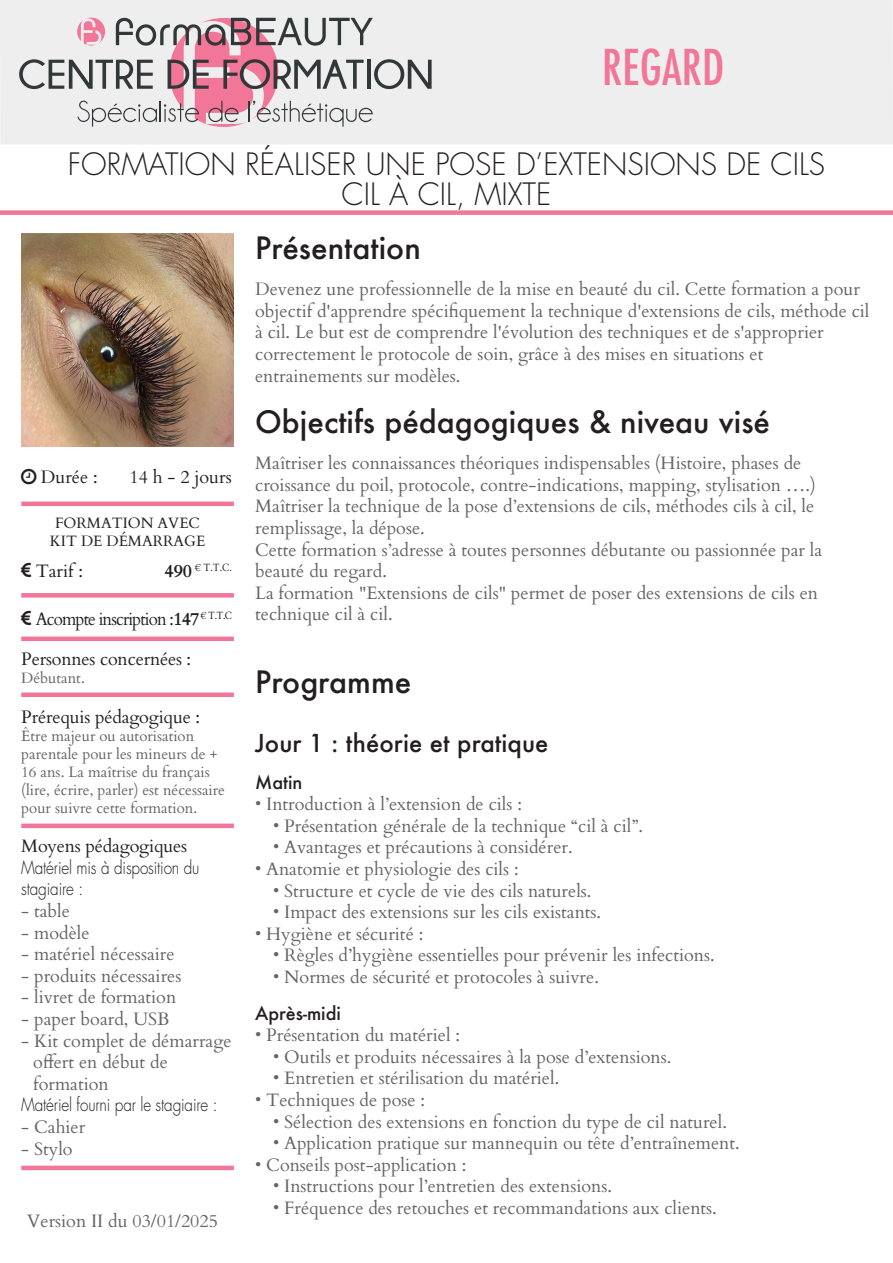
<style>
.page{position:relative;width:893px;height:1263px;background:#fff}
.page>*{position:absolute;margin:0;border:0;box-sizing:border-box;transform-origin:0 0}
.t1{font:500 condensed 48px "Futura";color:#f27697}
.t2{font:300 30px/30px "Futura";color:#231f20;text-align:center}
.t3{font:500 30px "Futura";color:#231f20}
.t4{font:500 24px "Futura";color:#231f20}
.t5{font:18px/21.6px "Cardo";color:#646464}
.t6{font:18px "Cardo";letter-spacing:-.01em;color:#231f20}
.t7{font:300 18px/21.6px "Futura";letter-spacing:-.01em;color:#231f20;scale:.85 1}
.t8{font:18px "Cardo";letter-spacing:-.05em;color:#231f20;scale:.94 1}
.t9{font:500 18px "Futura";color:#231f20}
.t10{font:15px/18px "Cardo";color:#646464}
.t11{font:15px/18px "Cardo";color:#231f20;text-align:center}
.t12{font:10.5px "Cardo";color:#231f20;scale:.9 1}
.s1{font-weight:700;font-size:18px}
.s2{font-weight:700}
</style>
<div class="page">
<div style="left:21px;top:501px;width:213px;height:5px;background:#f27697"></div>
<hr style="left:21px;top:593px;width:213px;height:4px;background:#f27697">
<div style="left:21px;top:636px;width:213px;height:5px;background:#f27697"></div>
<div style="left:21px;top:692px;width:213px;height:5px;background:#f27697"></div>
<div style="left:21px;top:823px;width:213px;height:5px;background:#f27697"></div>
<div style="left:21px;top:1165px;width:213px;height:5px;background:#f27697"></div>
<img style="left:21px;top:234px;width:213px;height:212px">
<div style="left:0;top:210px;width:893px;height:5px;background:#f27697"></div>
<div style="left:0;top:0;width:893px;height:145px;background:#eeeeef"></div>
<svg style="left:19px;top:18px;width:413px;height:109px"></svg>
<h1 class="t1" style="left:602px;top:37px;width:124px">REGARD</h1>
<h2 class="t2" style="left:68px;top:150px;width:759px">FORMATION RÉALISER UNE POSE D’EXTENSIONS DE CILS<br>CIL À CIL, MIXTE</h2>
<p class="t6" style="left:41px;top:463px;width:58px">Durée :</p>
<p class="t6" style="left:130px;top:463px;width:104px">14 h - 2 jours</p>
<p class="t11" style="left:50px;top:513px;width:157px">FORMATION AVEC<br>KIT DE DÉMARRAGE</p>
<p class="t6" style="left:36px;top:556px;width:49px">Tarif :</p>
<p class="t12" style="left:164px;top:559px;width:76px"><span class="s1">490</span> <span class="s2">€</span> T.T.C.</p>
<p class="t8" style="left:36px;top:605px;width:211px">Acompte inscription :<span class="s2">147</span> <sup>€</sup> <sup>T.T.C</sup></p>
<p class="t6" style="left:21px;top:644px;width:171px">Personnes concernées :</p>
<p class="t10" style="left:21px;top:668px;width:65px">Débutant.</p>
<p class="t6" style="left:21px;top:702px;width:180px">Prérequis pédagogique :</p>
<p class="t10" style="left:21px;top:726px;width:205px">Être majeur ou autorisation parentale pour les mineurs de +<br>16 ans. La maîtrise du français (lire, écrire, parler) est nécessaire pour suivre cette formation.</p>
<p class="t6" style="left:21px;top:832px;width:167px">Moyens pédagogiques</p>
<p class="t7" style="left:21px;top:857px;width:211px">Matériel mis à disposition du stagiaire :</p>
<p class="t5" style="left:21px;top:899px;width:50px">- table</p>
<p class="t5" style="left:21px;top:921px;width:70px">- modèle</p>
<p class="t5" style="left:21px;top:942px;width:155px">- matériel nécessaire</p>
<p class="t5" style="left:21px;top:964px;width:162px">- produits nécessaires</p>
<p class="t5" style="left:21px;top:986px;width:156px">- livret de formation</p>
<p class="t5" style="left:21px;top:1007px;width:150px">- paper board, USB</p>
<p class="t5" style="left:33px;top:1029px;width:200px;text-indent:-12px">- Kit complet de démarrage offert en début de formation</p>
<p class="t7" style="left:21px;top:1094px;width:232px">Matériel fourni par le stagiaire :</p>
<p class="t5" style="left:21px;top:1115px;width:66px">- Cahier</p>
<p class="t5" style="left:21px;top:1137px;width:53px">- Stylo</p>
<p class="t5" style="left:27px;top:1209px;width:192px">Version II du 03/01/2025</p>
<h2 class="t3" style="left:255px;top:227px;width:167px">Présentation</h2>
<p class="t5" style="left:255px;top:277px;width:616px">Devenez une professionnelle de la mise en beauté du cil. Cette formation a pour objectif d'apprendre spécifiquement la technique d'extensions de cils, méthode cil à cil. Le but est de comprendre l'évolution des techniques et de s'approprier correctement le protocole de soin, grâce à des mises en situations et entrainements sur modèles.</p>
<h2 class="t3" style="left:255px;top:401px;width:517px">Objectifs pédagogiques &amp; niveau visé</h2>
<p class="t5" style="left:255px;top:451px;width:569px">Maîtriser les connaissances théoriques indispensables (Histoire, phases de croissance du poil, protocole, contre-indications, mapping, stylisation ….)<br>Maîtriser la technique de la pose d’extensions de cils, méthodes cils à cil, le remplissage, la dépose.<br>Cette formation s’adresse à toutes personnes débutante ou passionnée par la beauté du regard.<br>La formation "Extensions de cils" permet de poser des extensions de cils en technique cil à cil.</p>
<h2 class="t3" style="left:255px;top:661px;width:158px">Programme</h2>
<h3 class="t4" style="left:255px;top:726px;width:295px">Jour 1 : théorie et pratique</h3>
<p class="t9" style="left:255px;top:769px;width:49px">Matin</p>
<p class="t5" style="left:255px;top:792px;width:268px">• Introduction à l’extension de cils :</p>
<p class="t5" style="left:273px;top:814px;width:371px">• Présentation générale de la technique “cil à cil”.</p>
<p class="t5" style="left:273px;top:835px;width:301px">• Avantages et précautions à considérer.</p>
<p class="t5" style="left:255px;top:857px;width:265px">• Anatomie et physiologie des cils :</p>
<p class="t5" style="left:273px;top:879px;width:320px">• Structure et cycle de vie des cils naturels.</p>
<p class="t5" style="left:273px;top:900px;width:329px">• Impact des extensions sur les cils existants.</p>
<p class="t5" style="left:255px;top:922px;width:170px">• Hygiène et sécurité :</p>
<p class="t5" style="left:273px;top:943px;width:443px">• Règles d’hygiène essentielles pour prévenir les infections.</p>
<p class="t5" style="left:273px;top:965px;width:327px">• Normes de sécurité et protocoles à suivre.</p>
<p class="t9" style="left:255px;top:1000px;width:87px">Après-midi</p>
<p class="t5" style="left:255px;top:1023px;width:206px">• Présentation du matériel :</p>
<p class="t5" style="left:273px;top:1045px;width:400px">• Outils et produits nécessaires à la pose d’extensions.</p>
<p class="t5" style="left:273px;top:1066px;width:288px">• Entretien et stérilisation du matériel.</p>
<p class="t5" style="left:255px;top:1088px;width:171px">• Techniques de pose :</p>
<p class="t5" style="left:273px;top:1110px;width:455px">• Sélection des extensions en fonction du type de cil naturel.</p>
<p class="t5" style="left:273px;top:1131px;width:468px">• Application pratique sur mannequin ou tête d’entraînement.</p>
<p class="t5" style="left:255px;top:1153px;width:213px">• Conseils post-application :</p>
<p class="t5" style="left:273px;top:1174px;width:340px">• Instructions pour l’entretien des extensions.</p>
<p class="t5" style="left:273px;top:1196px;width:445px">• Fréquence des retouches et recommandations aux clients.</p>
</div>
